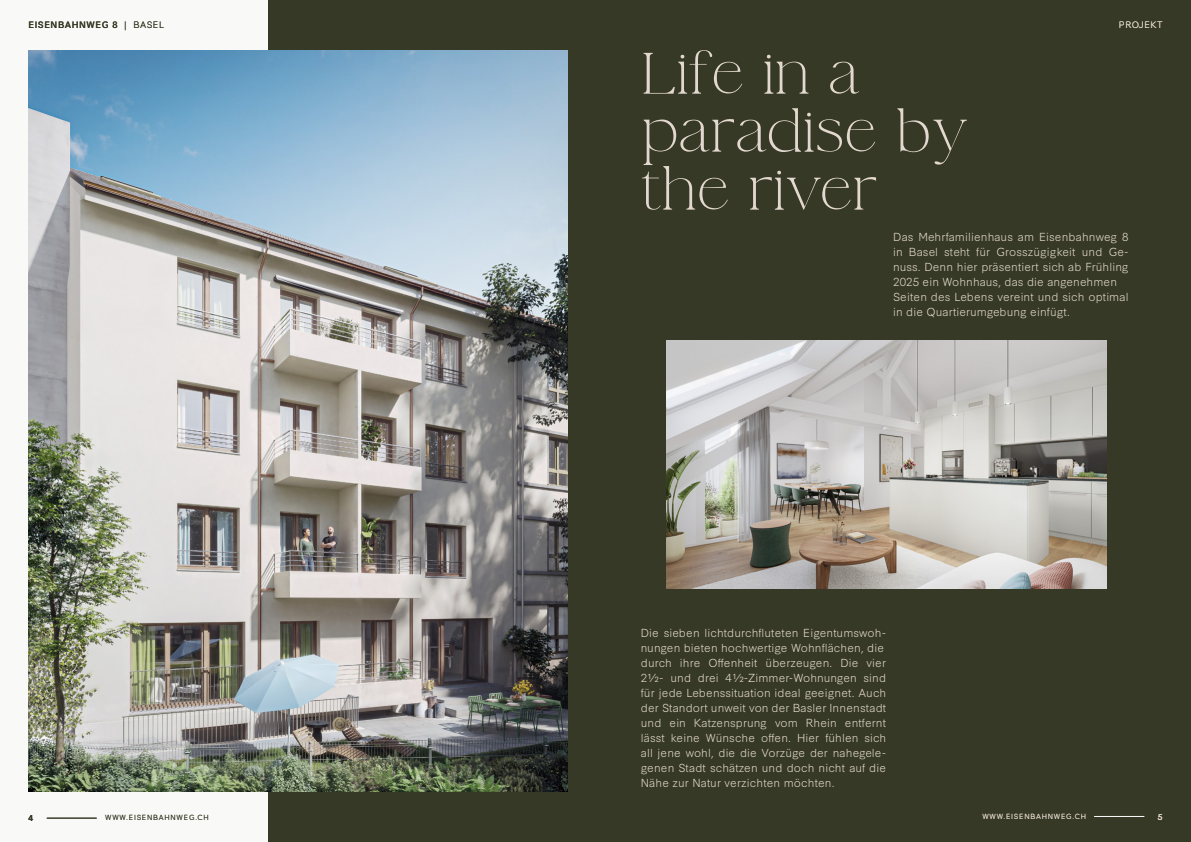
<style>
.page{position:relative;width:1191px;height:842px;background:#f9faf7}
.page>*{position:absolute;margin:0;border:0;box-sizing:border-box;transform-origin:0 0}
.t1{font:51px/58px "La Luxes Serif";color:#e3d8cf}
.t2{font:300 11px/15px "Synthese";letter-spacing:.01em;color:#e3d8cf}
.t3{font:8.8px "Synthese";letter-spacing:.06em;color:#363925}
.t4{font:300 8.8px "Synthese";letter-spacing:.05em;color:#e3d8cf}
.t5{font:8px "Synthese";color:#e3d8cf}
.t6{font:8px "Synthese";color:#363925}
.t7{font:300 7px "Synthese";letter-spacing:.11em;color:#363925}
.t8{font:300 7px "Synthese";letter-spacing:.11em;color:#e3d8cf}
.s1{font-weight:300}
</style>
<div class="page">
<div style="left:268px;top:0;width:923px;height:842px;background:#363925"></div>
<img style="left:28px;top:50px;width:539px;height:742px">
<hr style="left:1094px;top:816px;width:50px;height:1px;background:#f9faf7">
<hr style="left:47px;top:818px;width:50px;height:1px;background:#363925">
<img style="left:666px;top:341px;width:440px;height:247px">
<p class="t3" style="left:28px;top:17px;width:137px">EISENBAHNWEG 8 <span class="s1">| BASEL</span></p>
<p class="t4" style="left:1119px;top:17px;width:45px">PROJEKT</p>
<h1 class="t1" style="left:641px;top:43px;width:329px">Life in a paradise by the river</h1>
<p class="t2" style="left:893px;top:228px;width:237px">Das Mehrfamilienhaus am Eisenbahnweg 8 in Basel steht für Grosszügigkeit und Ge&shy;nuss. Denn hier präsentiert sich ab Frühling 2025 ein Wohnhaus, das die angenehmen Seiten des Lebens vereint und sich optimal in die Quartierumgebung einfügt.</p>
<p class="t2" style="left:641px;top:624px;width:247px">Die sieben lichtdurchfluteten Eigentumswoh&shy;nungen bieten hochwertige Wohnflächen, die durch ihre Offenheit überzeugen. Die vier 2 ½- und drei 4 ½-Zimmer-Wohnungen sind für jede Lebenssituation ideal geeignet. Auch der Standort unweit von der Basler Innenstadt und ein Katzensprung vom Rhein entfernt lässt keine Wünsche offen. Hier fühlen sich all jene wohl, die die Vorzüge der nahegele&shy;genen Stadt schätzen und doch nicht auf die Nähe zur Natur verzichten möchten.</p>
<p class="t6" style="left:28px;top:811px;width:6px">4</p>
<p class="t7" style="left:105px;top:812px;width:105px">WWW.EISENBAHNWEG.CH</p>
<p class="t8" style="left:982px;top:810px;width:105px">WWW.EISENBAHNWEG.CH</p>
<p class="t5" style="left:1158px;top:810px;width:6px">5</p>
</div>
